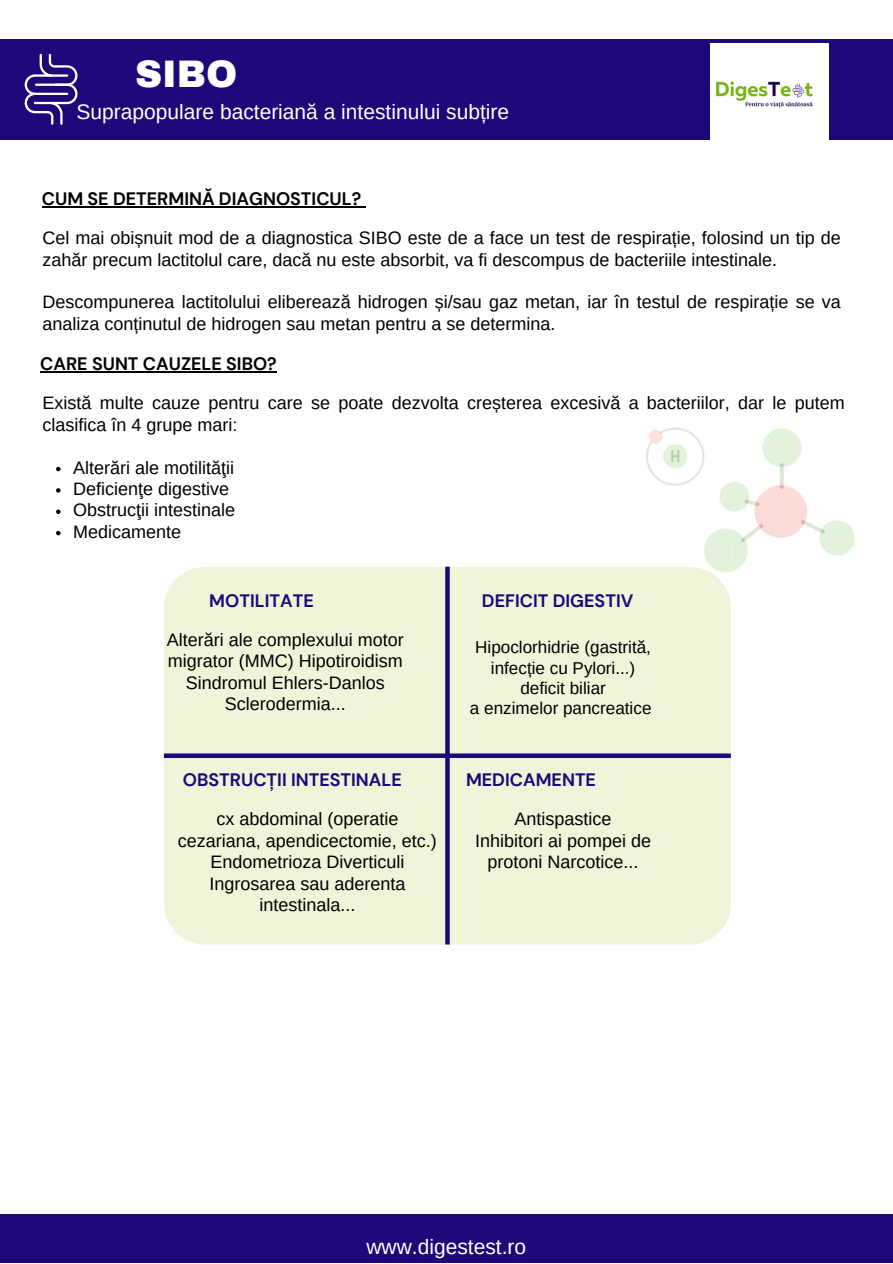
<style>
.page{position:relative;width:893px;height:1264px;background:#fff}
.page>*{position:absolute;margin:0;border:0;box-sizing:border-box;transform-origin:0 0}
.t1{font:900 37.5px "Archivo";color:#fff}
.t2{font:21px "Arimo";color:#fff}
.t3{font:18px/21.3px "Arimo";color:#000}
.t4{font:700 18px "DM Sans";color:#1e0779}
.t5{font:700 18px "DM Sans";color:#000}
.t6{font:17.1px/20.2px "Arimo";color:#000;text-align:center}
</style>
<div class="page">
<div style="left:0;top:39px;width:892px;height:100px;background:#1e0779"></div>
<div style="left:0;top:1214px;width:892px;height:48px;background:#1e0779"></div>
<svg style="left:25px;top:54px;width:52px;height:71px"></svg>
<img style="left:710px;top:43px;width:118px;height:96px">
<div style="left:164px;top:567px;width:567px;height:377px;background:#eef5d9"></div>
<svg style="left:56px;top:467px;width:5px;height:4px"></svg>
<svg style="left:56px;top:488px;width:5px;height:4px"></svg>
<svg style="left:56px;top:509px;width:5px;height:5px"></svg>
<svg style="left:56px;top:531px;width:5px;height:4px"></svg>
<hr style="left:42px;top:206px;width:319px;height:1px;background:#000">
<hr style="left:40px;top:371px;width:237px;height:1px;background:#000">
<div style="left:164px;top:753px;width:566px;height:5px;background:#1e0779"></div>
<svg style="left:445px;top:566px;width:4px;height:378px;background:#2b167f"></svg>
<img style="left:646px;top:427px;width:208px;height:145px">
<p class="t1" style="left:135px;top:54px;width:103px">SIBO</p>
<p class="t2" style="left:76px;top:100px;width:434px">Suprapopulare bacteriană a intestinului subțire</p>
<p class="t5" style="left:42px;top:187px;width:321px">CUM SE DETERMINĂ DIAGNOSTICUL?</p>
<p class="t3" style="left:43px;top:227px;width:799px">Cel mai obișnuit mod de a diagnostica SIBO este de a face un test de respirație, folosind un tip de zahăr precum lactitolul care, dacă nu este absorbit, va fi descompus de bacteriile intestinale.</p>
<p class="t3" style="left:43px;top:291px;width:799px">Descompunerea lactitolului eliberează hidrogen și/sau gaz metan, iar în testul de respirație se va analiza conținutul de hidrogen sau metan pentru a se determina.</p>
<p class="t5" style="left:40px;top:352px;width:238px">CARE SUNT CAUZELE SIBO?</p>
<p class="t3" style="left:43px;top:392px;width:803px">Există multe cauze pentru care se poate dezvolta creșterea excesivă a bacteriilor, dar le putem clasifica în 4 grupe mari:</p>
<p class="t3" style="left:73px;top:456px;width:162px">Alterări ale motilităţii</p>
<p class="t3" style="left:73px;top:478px;width:157px">Deficienţe digestive</p>
<p class="t3" style="left:73px;top:499px;width:163px">Obstrucţii intestinale</p>
<p class="t3" style="left:73px;top:520px;width:109px">Medicamente</p>
<p class="t4" style="left:209px;top:589px;width:106px">MOTILITATE</p>
<p class="t4" style="left:482px;top:589px;width:153px">DEFICIT DIGESTIV</p>
<p class="t6" style="left:475px;top:637px;width:177px">Hipoclorhidrie (gastrită, infecție cu Pylori...)</p>
<p class="t6" style="left:520px;top:677px;width:87px">deficit biliar</p>
<p class="t6" style="left:470px;top:698px;width:183px">a enzimelor pancreatice</p>
<p class="t3" style="left:167px;top:629px;width:238px">Alterări ale complexului motor migrator (MMC) Hipotiroidism</p>
<p class="t3" style="left:186px;top:672px;width:200px;text-align:center">Sindromul Ehlers-Danlos<br>Sclerodermia...</p>
<p class="t4" style="left:183px;top:768px;width:220px">OBSTRUCȚII INTESTINALE</p>
<p class="t4" style="left:466px;top:768px;width:131px">MEDICAMENTE</p>
<p class="t3" style="left:178px;top:808px;width:260px;text-align:center">cx abdominal (operatie cezariana, apendicectomie, etc.)<br>Endometrioza Diverticuli<br>Ingrosarea sau aderenta intestinala...</p>
<p class="t3" style="left:514px;top:808px;width:98px">Antispastice</p>
<p class="t3" style="left:475px;top:830px;width:177px;text-align:center">Inhibitori ai pompei de protoni Narcotice...</p>
<p class="t2" style="left:366px;top:1234px;width:161px">www.digestest.ro</p>
</div>
